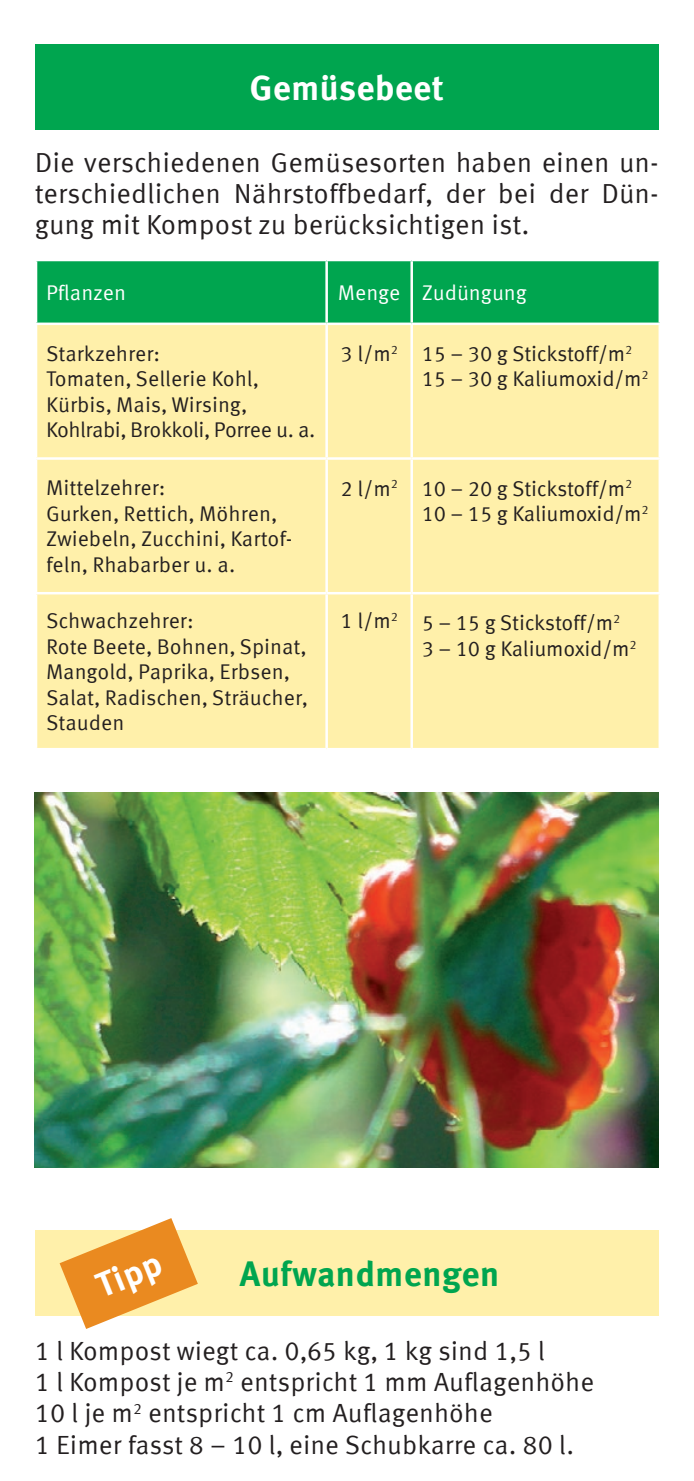
<style>
.page{position:relative;width:694px;height:1481px;background:#fff}
.page>*{position:absolute;margin:0;border:0;box-sizing:border-box;transform-origin:0 0}
.t1{font:700 35px "Meta Corr";color:#fff}
.t2{font:700 35px "Meta Corr";color:#00a54f}
.t3{font:27.5px/31.2px "Meta Corr";color:#231f20;text-align:justify}
.t4{font:26.25px/31.2px "Meta Corr";color:#231f20}
.t5{font:21.25px/25.5px "Meta Corr";letter-spacing:-.01em;color:#231f20}
.t6{font:21.25px "Meta Corr";letter-spacing:-.005em;color:#fff}
</style>
<div class="page">
<div style="left:35px;top:44px;width:623px;height:85px;background:#00a54f"></div>
<div style="left:35px;top:1230px;width:623px;height:85px;background:#fff0aa"></div>
<svg style="left:60px;top:1218px;width:138px;height:110px"></svg>
<img style="left:35px;top:793px;width:623px;height:375px">
<div style="left:37px;top:261px;width:621px;height:61px;background:#00a54f"></div>
<div style="left:37px;top:325px;width:621px;height:423px;background:#fff0aa"></div>
<hr style="left:325px;top:261px;width:3px;height:61px;background:#fff">
<hr style="left:410px;top:261px;width:3px;height:61px;background:#fff">
<hr style="left:325px;top:325px;width:3px;height:132px;background:#fff">
<hr style="left:410px;top:325px;width:3px;height:132px;background:#fff">
<hr style="left:35px;top:457px;width:292px;height:3px;background:#fff">
<hr style="left:327px;top:457px;width:85px;height:3px;background:#fff">
<hr style="left:325px;top:460px;width:3px;height:132px;background:#fff">
<hr style="left:412px;top:457px;width:249px;height:3px;background:#fff">
<hr style="left:410px;top:460px;width:3px;height:132px;background:#fff">
<hr style="left:35px;top:592px;width:292px;height:2px;background:#fff">
<hr style="left:327px;top:592px;width:85px;height:2px;background:#fff">
<hr style="left:325px;top:594px;width:3px;height:154px;background:#fff">
<hr style="left:412px;top:592px;width:249px;height:2px;background:#fff">
<hr style="left:410px;top:594px;width:3px;height:154px;background:#fff">
<h1 class="t1" style="left:249px;top:74px;width:196px">Gemüsebeet</h1>
<p class="t3" style="left:35px;top:148px;width:625px">Die verschiedenen Gemüsesorten haben einen un&shy;terschiedlichen Nährstoffbedarf, der bei der Dün&shy;gung mit Kompost zu berücksichtigen ist.</p>
<p class="t6" style="left:46px;top:279px;width:82px">Pflanzen</p>
<p class="t6" style="left:338px;top:283px;width:191px">Menge Zudüngung</p>
<p class="t5" style="left:46px;top:340px;width:271px">Starkzehrer:<br>Tomaten, Sellerie Kohl,<br>Kürbis, Mais, Wirsing,<br>Kohlrabi, Brokkoli, Porree u. a.</p>
<p class="t5" style="left:422px;top:342px;width:228px;text-indent:-81px">3 l/m<sup>2</sup> 15 – 30 g Stickstoff/m<sup>2<br></sup>15 – 30 g Kaliumoxid/m<sup>2</sup></p>
<p class="t5" style="left:46px;top:475px;width:248px">Mittelzehrer:<br>Gurken, Rettich, Möhren,<br>Zwiebeln, Zucchini, Kartof&shy;feln, Rhabarber u. a.</p>
<p class="t5" style="left:422px;top:477px;width:228px;text-indent:-81px">2 l/m<sup>2</sup> 10 – 20 g Stickstoff/m<sup>2<br></sup>10 – 15 g Kaliumoxid/m<sup>2</sup></p>
<p class="t5" style="left:46px;top:607px;width:263px">Schwachzehrer:<br>Rote Beete, Bohnen, Spinat,<br>Mangold, Paprika, Erbsen,<br>Salat, Radischen, Sträucher,<br>Stauden</p>
<p class="t5" style="left:422px;top:611px;width:216px;text-indent:-81px">1 l/m<sup>2</sup> 5 – 15 g Stickstoff/m<sup>2<br></sup>3 – 10 g Kaliumoxid/m<sup>2</sup></p>
<h1 class="t1" style="left:90px;top:1267px;width:70px;rotate:-22deg">Tipp</h1>
<h1 class="t2" style="left:240px;top:1253px;width:261px">Aufwandmengen</h1>
<p class="t4" style="left:35px;top:1336px;width:561px">1 l Kompost wiegt ca. 0,65 kg, 1 kg sind 1,5 l<br>1 l Kompost je m<sup>2</sup> entspricht 1 mm Auflagenhöhe 10 l je m<sup>2</sup> entspricht 1 cm Auflagenhöhe<br>1 Eimer fasst 8 – 10 l, eine Schubkarre ca. 80 l.</p>
</div>
